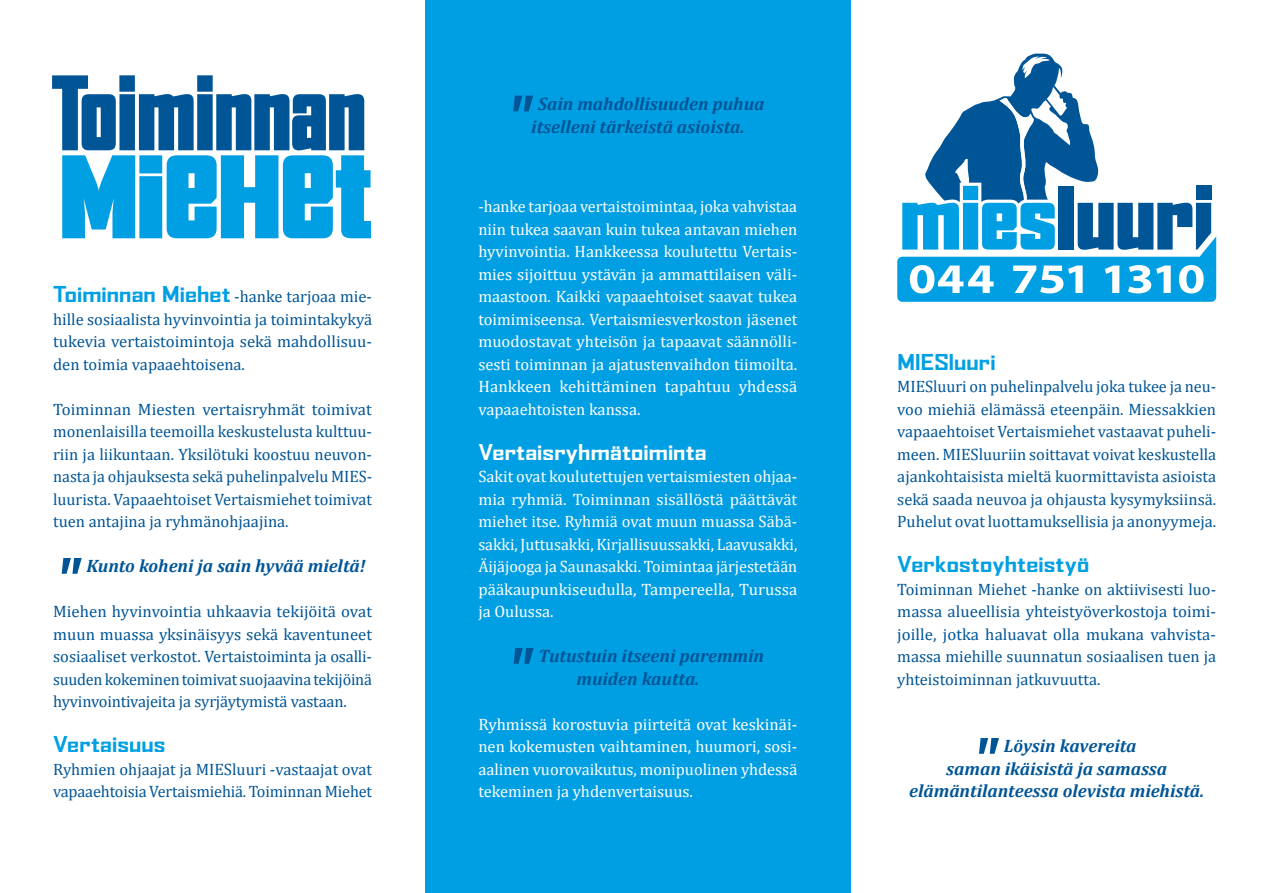
<style>
.page{position:relative;width:1263px;height:893px;background:#fff}
.page>*{position:absolute;margin:0;border:0;box-sizing:border-box;transform-origin:0 0}
.t1{font:700 66px "Agency FB";color:#005597}
.t2{font:700 expanded 21px "Agency FB";letter-spacing:-.025em;color:#009fe3}
.t3{font:700 expanded 21px "Agency FB";letter-spacing:-.025em;color:#fff}
.t4{font:italic 700 18px/22.5px "Cambria";color:#005597}
.t5{font:16.5px/22.5px "Cambria";color:#005597;text-align:justify}
.t6{font:16.5px/22.5px "Cambria";color:#fff;text-align:justify}
.s1{font-family:"Agency FB";font-weight:700;font-stretch:expanded;font-size:21px;color:#009fe3}
</style>
<div class="page">
<div style="left:425px;top:0;width:425px;height:893px;background:#009fe3"></div>
<svg style="left:52px;top:75px;width:319px;height:163px"></svg>
<svg style="left:897px;top:53px;width:319px;height:249px"></svg>
<p class="t5" style="left:53px;top:285px;width:320px"><span class="s1">Toiminnan Miehet</span> -hanke tarjoaa mie&shy;hille sosiaalista hyvinvointia ja toimintakykyä tukevia vertaistoimintoja sekä mahdollisuu&shy;den toimia vapaaehtoisena.</p>
<p class="t5" style="left:53px;top:398px;width:320px">Toiminnan Miesten vertaisryhmät toimivat monenlaisilla teemoilla keskustelusta kulttuu&shy;riin ja liikuntaan. Yksilötuki koostuu neuvon&shy;nasta ja ohjauksesta sekä puhelinpalvelu MIES&shy;luurista. Vapaaehtoiset Vertaismiehet toimivat tuen antajina ja ryhmänohjaajina.</p>
<h1 class="t1" style="left:60px;top:547px;width:25px">”</h1>
<p class="t4" style="left:87px;top:554px;width:280px">Kunto koheni ja sain hyvää mieltä!</p>
<p class="t5" style="left:53px;top:600px;width:320px">Miehen hyvinvointia uhkaavia tekijöitä ovat muun muassa yksinäisyys sekä kaventuneet sosiaaliset verkostot. Vertaistoiminta ja osalli&shy;suuden kokeminen toimivat suojaavina tekijöinä hyvinvointivajeita ja syrjäytymistä vastaan.</p>
<p class="t2" style="left:53px;top:732px;width:114px">Vertaisuus</p>
<p class="t5" style="left:53px;top:758px;width:320px">Ryhmien ohjaajat ja MIESluuri -vastaajat ovat vapaaehtoisia Vertaismiehiä. Toiminnan Miehet</p>
<h1 class="t1" style="left:511px;top:85px;width:25px">”</h1>
<p class="t4" style="left:531px;top:92px;width:235px;text-indent:7px">Sain mahdollisuuden puhua itselleni tärkeistä asioista.</p>
<p class="t6" style="left:478px;top:195px;width:320px">-hanke tarjoaa vertaistoimintaa, joka vahvistaa niin tukea saavan kuin tukea antavan miehen hyvinvointia. Hankkeessa koulutettu Vertais&shy;mies sijoittuu ystävän ja ammattilaisen väli&shy;maastoon. Kaikki vapaaehtoiset saavat tukea toimimiseensa. Vertaismiesverkoston jäsenet muodostavat yhteisön ja tapaavat säännölli&shy;sesti toiminnan ja ajatustenvaihdon tiimoilta.<br>Hankkeen kehittäminen tapahtuu yhdessä vapaaehtoisten kanssa.</p>
<p class="t3" style="left:478px;top:440px;width:230px">Vertaisryhmätoiminta</p>
<p class="t6" style="left:478px;top:465px;width:320px">Sakit ovat koulutettujen vertaismiesten ohjaa&shy;mia ryhmiä. Toiminnan sisällöstä päättävät miehet itse. Ryhmiä ovat muun muassa Säbä&shy;sakki, Juttusakki, Kirjallisuussakki, Laavusakki, Äijäjooga ja Saunasakki. Toimintaa järjestetään pääkaupunkiseudulla, Tampereella, Turussa ja Oulussa.</p>
<h1 class="t1" style="left:511px;top:637px;width:25px">”</h1>
<p class="t4" style="left:576px;top:644px;width:189px;text-indent:-38px">Tutustuin itseeni paremmin muiden kautta.</p>
<p class="t6" style="left:478px;top:713px;width:320px">Ryhmissä korostuvia piirteitä ovat keskinäi&shy;nen kokemusten vaihtaminen, huumori, sosi&shy;aalinen vuorovaikutus, monipuolinen yhdessä tekeminen ja yhdenvertaisuus.</p>
<p class="t2" style="left:897px;top:350px;width:100px">MIESluuri</p>
<p class="t5" style="left:897px;top:375px;width:320px">MIESluuri on puhelinpalvelu joka tukee ja neu&shy;voo miehiä elämässä eteenpäin. Miessakkien vapaaehtoiset Vertaismiehet vastaavat puheli&shy;meen. MIESluuriin soittavat voivat keskustella ajankohtaisista mieltä kuormittavista asioista sekä saada neuvoa ja ohjausta kysymyksiinsä.<br>Puhelut ovat luottamuksellisia ja anonyymeja.</p>
<p class="t2" style="left:897px;top:552px;width:194px">Verkostoyhteistyö</p>
<p class="t5" style="left:897px;top:578px;width:320px">Toiminnan Miehet -hanke on aktiivisesti luo&shy;massa alueellisia yhteistyöverkostoja toimi&shy;joille, jotka haluavat olla mukana vahvista&shy;massa miehille suunnatun sosiaalisen tuen ja yhteistoiminnan jatkuvuutta.</p>
<h1 class="t1" style="left:977px;top:727px;width:25px">”</h1>
<p class="t4" style="left:1004px;top:734px;width:134px">Löysin kavereita</p>
<p class="t4" style="left:946px;top:757px;width:222px">saman ikäisistä ja samassa</p>
<p class="t4" style="left:909px;top:779px;width:296px">elämäntilanteessa olevista miehistä.</p>
</div>
